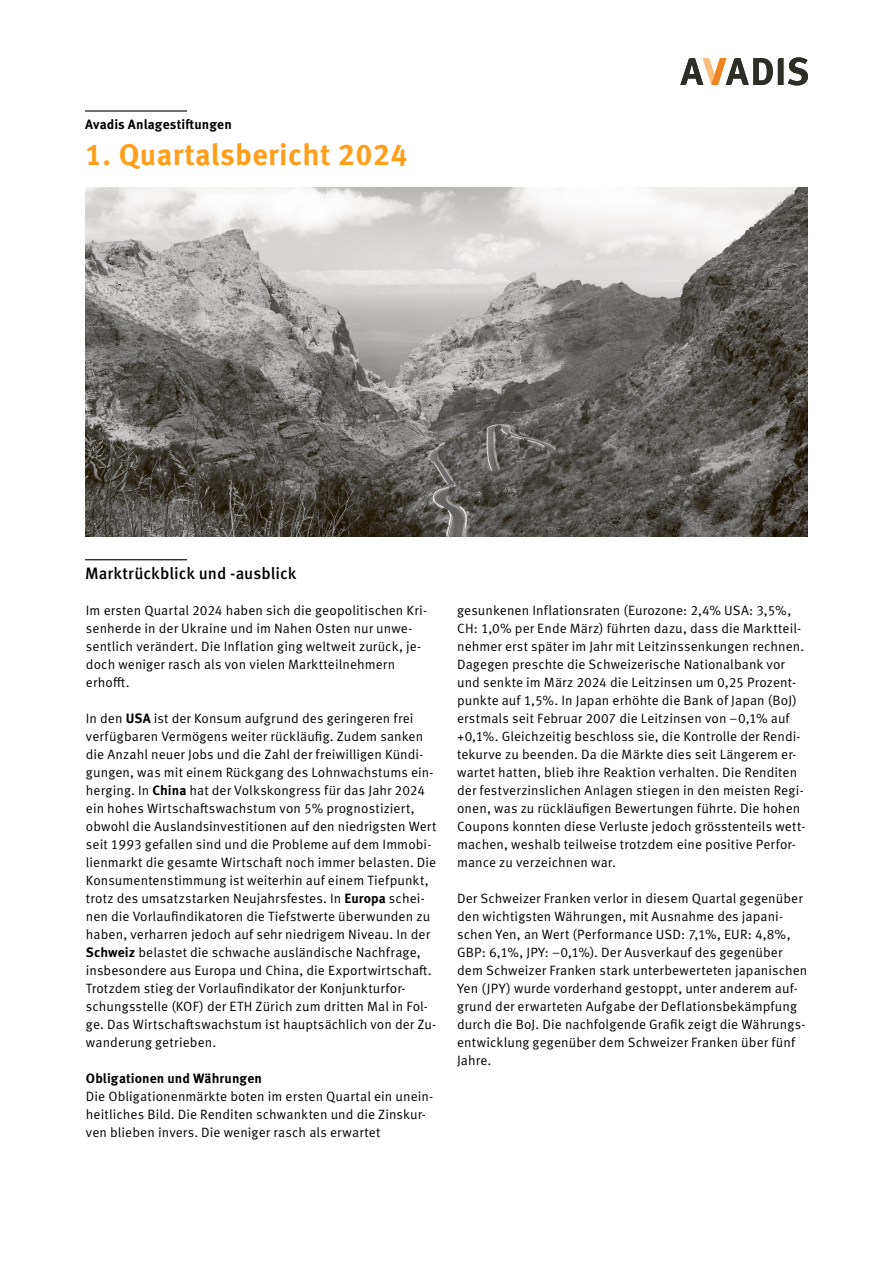
<style>
.page{position:relative;width:893px;height:1263px;background:#fff}
.page>*{position:absolute;margin:0;border:0;box-sizing:border-box;transform-origin:0 0}
.t1{font:700 30px "Meta OT";letter-spacing:.015em;color:#ff9e1a}
.t2{font:500 16.5px "Meta OT";color:#000}
.t3{font:13.5px/18px "Meta OT Norm";letter-spacing:.005em;color:#000}
.t4{font:700 13.5px "Meta OT";letter-spacing:.005em;color:#000}
.s1{font-family:"Meta OT";font-weight:700}
</style>
<div class="page">
<svg style="left:680px;top:57px;width:128px;height:28px"></svg>
<img style="left:85px;top:187px;width:723px;height:350px">
<hr style="left:85px;top:559px;width:102px;height:1px;background:#000">
<hr style="left:85px;top:110px;width:102px;height:2px;background:#000">
<p class="t4" style="left:85px;top:116px;width:148px">Avadis Anlagestiftungen</p>
<h1 class="t1" style="left:85px;top:136px;width:324px">1. Quartalsbericht 2024</h1>
<p class="t2" style="left:85px;top:563px;width:213px">Marktrückblick und -ausblick</p>
<p class="t3" style="left:86px;top:602px;width:343px">Im ersten Quartal 2024 haben sich die geopolitischen Kri&shy;senherde in der Ukraine und im Nahen Osten nur unwe&shy;sentlich verändert. Die Inflation ging weltweit zurück, je&shy;doch weniger rasch als von vielen Marktteilnehmern erhofft.</p>
<p class="t3" style="left:86px;top:710px;width:352px">In den <span class="s1">USA</span> ist der Konsum aufgrund des geringeren frei verfügbaren Vermögens weiter rückläufig. Zudem sanken die Anzahl neuer Jobs und die Zahl der freiwilligen Kündi&shy;gungen, was mit einem Rückgang des Lohnwachstums ein&shy;herging. In <span class="s1">China</span> hat der Volkskongress für das Jahr 2024 ein hohes Wirtschaftswachstum von 5% prognostiziert, obwohl die Auslandsinvestitionen auf den niedrigsten Wert seit 1993 gefallen sind und die Probleme auf dem Immobi&shy;lienmarkt die gesamte Wirtschaft noch immer belasten. Die Konsumentenstimmung ist weiterhin auf einem Tiefpunkt, trotz des umsatzstarken Neujahrsfestes. In <span class="s1">Europa</span> schei&shy;nen die Vorlaufindikatoren die Tiefstwerte überwunden zu haben, verharren jedoch auf sehr niedrigem Niveau. In der <span class="s1">Schweiz</span> belastet die schwache ausländische Nachfrage, insbesondere aus Europa und China, die Exportwirtschaft.<br>Trotzdem stieg der Vorlaufindikator der Konjunkturfor&shy;schungsstelle (KOF) der ETH Zürich zum dritten Mal in Fol&shy;ge. Das Wirtschaftswachstum ist hauptsächlich von der Zu&shy;wanderung getrieben.</p>
<p class="t4" style="left:86px;top:1070px;width:178px">Obligationen und Währungen</p>
<p class="t3" style="left:86px;top:1088px;width:349px">Die Obligationenmärkte boten im ersten Quartal ein unein&shy;heitliches Bild. Die Renditen schwankten und die Zinskur&shy;ven blieben invers. Die weniger rasch als erwartet</p>
<p class="t3" style="left:457px;top:602px;width:350px">gesunkenen Inflationsraten (Eurozone: 2,4% USA: 3,5%, CH: 1,0% per Ende März) führten dazu, dass die Marktteil&shy;nehmer erst später im Jahr mit Leitzinssenkungen rechnen.<br>Dagegen preschte die Schweizerische Nationalbank vor und senkte im März 2024 die Leitzinsen um 0,25 Prozent&shy;punkte auf 1,5%. In Japan erhöhte die Bank of Japan (BoJ) erstmals seit Februar 2007 die Leitzinsen von –0,1% auf +0,1%. Gleichzeitig beschloss sie, die Kontrolle der Rendi&shy;tekurve zu beenden. Da die Märkte dies seit Längerem er&shy;wartet hatten, blieb ihre Reaktion verhalten. Die Renditen der festverzinslichen Anlagen stiegen in den meisten Regi&shy;onen, was zu rückläufigen Bewertungen führte. Die hohen Coupons konnten diese Verluste jedoch grösstenteils wett&shy;machen, weshalb teilweise trotzdem eine positive Perfor&shy;mance zu verzeichnen war.</p>
<p class="t3" style="left:457px;top:890px;width:352px">Der Schweizer Franken verlor in diesem Quartal gegenüber den wichtigsten Währungen, mit Ausnahme des japani&shy;schen Yen, an Wert (Performance USD: 7,1%, EUR: 4,8%, GBP: 6,1%, JPY: –0,1%). Der Ausverkauf des gegenüber dem Schweizer Franken stark unterbewerteten japanischen Yen (JPY) wurde vorderhand gestoppt, unter anderem auf&shy;grund der erwarteten Aufgabe der Deflationsbekämpfung durch die BoJ. Die nachfolgende Grafik zeigt die Währungs&shy;entwicklung gegenüber dem Schweizer Franken über fünf Jahre.</p>
</div>
